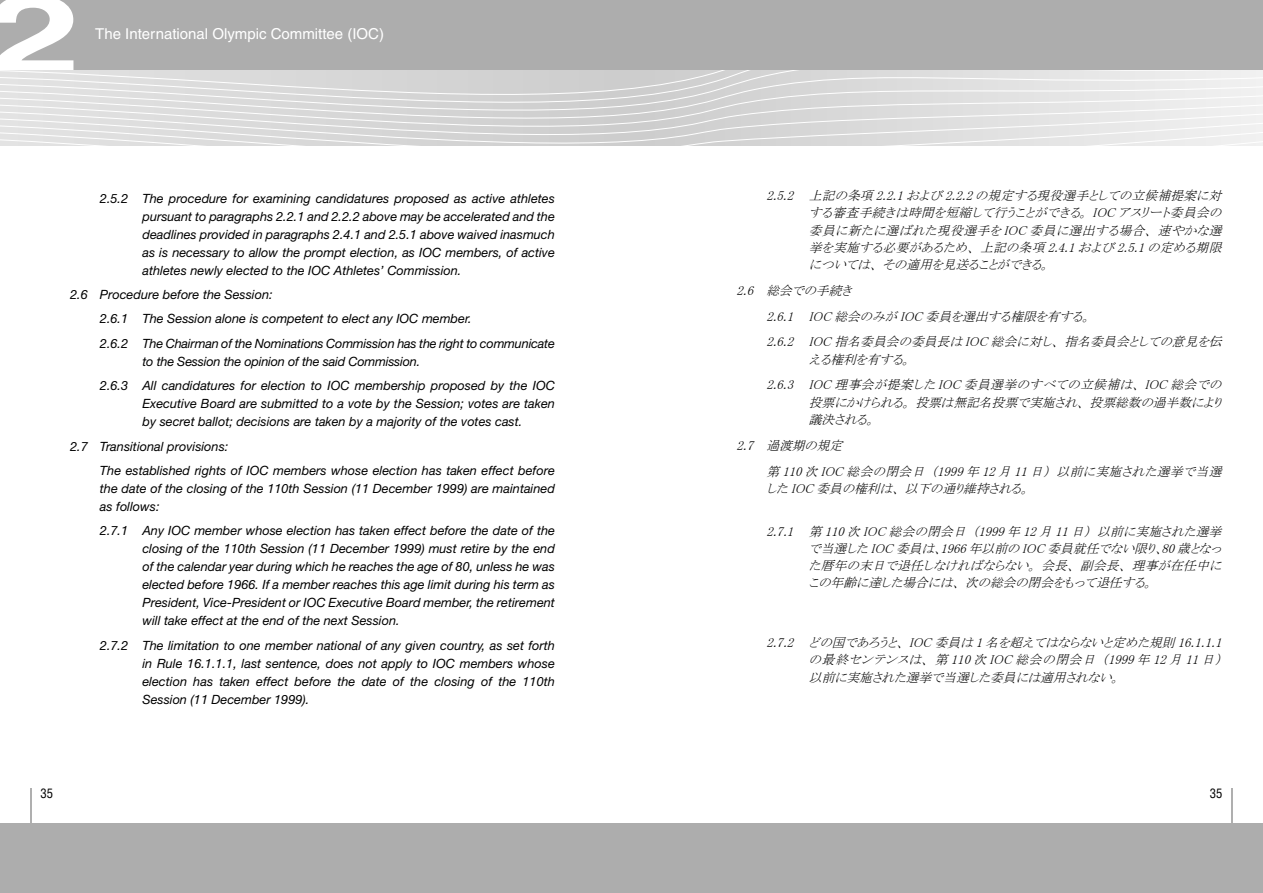
<style>
.page{position:relative;width:1263px;height:893px;background:#fff}
.page>*{position:absolute;margin:0;border:0;box-sizing:border-box;transform-origin:0 0}
.t1{font:700 112.5px "Helvetica";color:#fff;scale:1.5 1}
.t2{font:15px "Helvetica";color:#fff}
.t3{font:italic 12.75px/18px "Helvetica Neue LT Std";color:#000}
.t4{font:italic 12.75px/17.2px "MS P Mincho";color:#000}
.t5{font:condensed 12.75px "Helvetica";color:#000}
</style>
<div class="page">
<div style="left:0;top:0;width:631px;height:70px;background:#adadad"></div>
<div style="left:631px;top:0;width:632px;height:70px;background:#adadad"></div>
<svg style="left:0;top:70px;width:631px;height:75px;background:#dcdcdc"></svg>
<svg style="left:631px;top:70px;width:632px;height:75px"></svg>
<hr style="left:30px;top:789px;width:2px;height:34px;background:#afafaf">
<hr style="left:1231px;top:789px;width:1px;height:34px;background:#afafaf">
<div style="left:631px;top:823px;width:632px;height:70px;background:#adadad"></div>
<div style="left:0;top:823px;width:631px;height:70px;background:#adadad"></div>
<h1 class="t1" style="left:-13px;top:-34px;width:64px">2</h1>
<p class="t2" style="left:95px;top:25px;width:290px">The International Olympic Committee (IOC)</p>
<p class="t3" style="left:142px;top:189px;width:414px;text-align:justify;text-indent:-43px">2.5.2 The procedure for examining candidatures proposed as active athletes pursuant to paragraphs 2.2.1 and 2.2.2 above may be accelerated and the deadlines provided in paragraphs 2.4.1 and 2.5.1 above waived inasmuch as is necessary to allow the prompt election, as IOC members, of active athletes newly elected to the IOC Athletes’ Commission.</p>
<p class="t3" style="left:100px;top:282px;width:456px;line-height:24.3px;text-indent:-30px">2.6 Procedure before the Session:<br>2.6.1 The Session alone is competent to elect any IOC member.<br>2.6.2 The Chairman of the Nominations Commission has the right to communicate</p>
<p class="t3" style="left:100px;top:349px;width:456px;line-height:24.3px;text-indent:43px">to the Session the opinion of the said Commission.<br>2.6.3 All candidatures for election to IOC membership proposed by the IOC</p>
<p class="t3" style="left:142px;top:394px;width:414px">Executive Board are submitted to a vote by the Session; votes are taken by secret ballot; decisions are taken by a majority of the votes cast.</p>
<p class="t3" style="left:100px;top:434px;width:456px;line-height:24.5px;text-indent:-30px">2.7 Transitional provisions:<br>The established rights of IOC members whose election has taken effect before</p>
<p class="t3" style="left:100px;top:479px;width:456px">the date of the closing of the 110th Session (11 December 1999) are maintained as follows:</p>
<p class="t3" style="left:142px;top:521px;width:414px;text-align:justify;text-indent:-43px">2.7.1 Any IOC member whose election has taken effect before the date of the closing of the 110th Session (11 December 1999) must retire by the end of the calendar year during which he reaches the age of 80, unless he was elected before 1966. If a member reaches this age limit during his term as President, Vice-President or IOC Executive Board member, the retirement will take effect at the end of the next Session.</p>
<p class="t3" style="left:142px;top:636px;width:414px;text-align:justify;text-indent:-43px">2.7.2 The limitation to one member national of any given country, as set forth in Rule 16.1.1.1, last sentence, does not apply to IOC members whose election has taken effect before the date of the closing of the 110th Session (11 December 1999).</p>
<p class="t4" style="left:809px;top:187px;width:417px;text-align:justify;text-indent:-43px">2.5.2 上記の条項 2.2.1 および 2.2.2 の規定する現役選手としての立候補提案に対する審査手続きは時間を短縮して行うことができる。 IOC アスリート委員会の委員に新たに選ばれた現役選手を IOC 委員に選出する場合、速やかな選挙を実施する必要があるため、上記の条項 2.4.1 および 2.5.1 の定める期限については、その適用を見送ることができる。</p>
<p class="t4" style="left:766px;top:277px;width:460px;line-height:25.8px;text-indent:-30px">2.6 総会での手続き<br>2.6.1 IOC 総会のみが IOC 委員を選出する権限を有する。<br>2.6.2 IOC 指名委員会の委員長は IOC 総会に対し、指名委員会としての意見を伝</p>
<p class="t4" style="left:766px;top:346px;width:460px;line-height:25.8px;text-indent:43px">える権利を有する。<br>2.6.3 IOC 理事会が提案した IOC 委員選挙のすべての立候補は、 IOC 総会での</p>
<p class="t4" style="left:809px;top:393px;width:417px">投票にかけられる。投票は無記名投票で実施され、投票総数の過半数により議決される。</p>
<p class="t4" style="left:766px;top:432px;width:460px;line-height:25.8px;text-indent:-30px">2.7 過渡期の規定<br>第 110 次 IOC 総会の閉会日（1999 年 12 月 11 日）以前に実施された選挙で当選</p>
<p class="t4" style="left:766px;top:479px;width:268px">した IOC 委員の権利は、以下の通り維持される。</p>
<p class="t4" style="left:809px;top:522px;width:417px;text-align:justify;text-indent:-43px">2.7.1 第 110 次 IOC 総会の閉会日（1999 年 12 月 11 日）以前に実施された選挙で当選した IOC 委員は、1966 年以前の IOC 委員就任でない限り、80 歳となった暦年の末日で退任しなければならない。会長、副会長、理事が在任中にこの年齢に達した場合には、次の総会の閉会をもって退任する。</p>
<p class="t4" style="left:809px;top:634px;width:417px;text-align:justify;text-indent:-43px">2.7.2 どの国であろうと、 IOC 委員は 1 名を超えてはならないと定めた規則 16.1.1.1の最終センテンスは、第 110 次 IOC 総会の閉会日（1999 年 12 月 11 日）以前に実施された選挙で当選した委員には適用されない。</p>
<p class="t5" style="left:40px;top:785px;width:14px">35</p>
<p class="t5" style="left:1210px;top:785px;width:14px">35</p>
</div>
